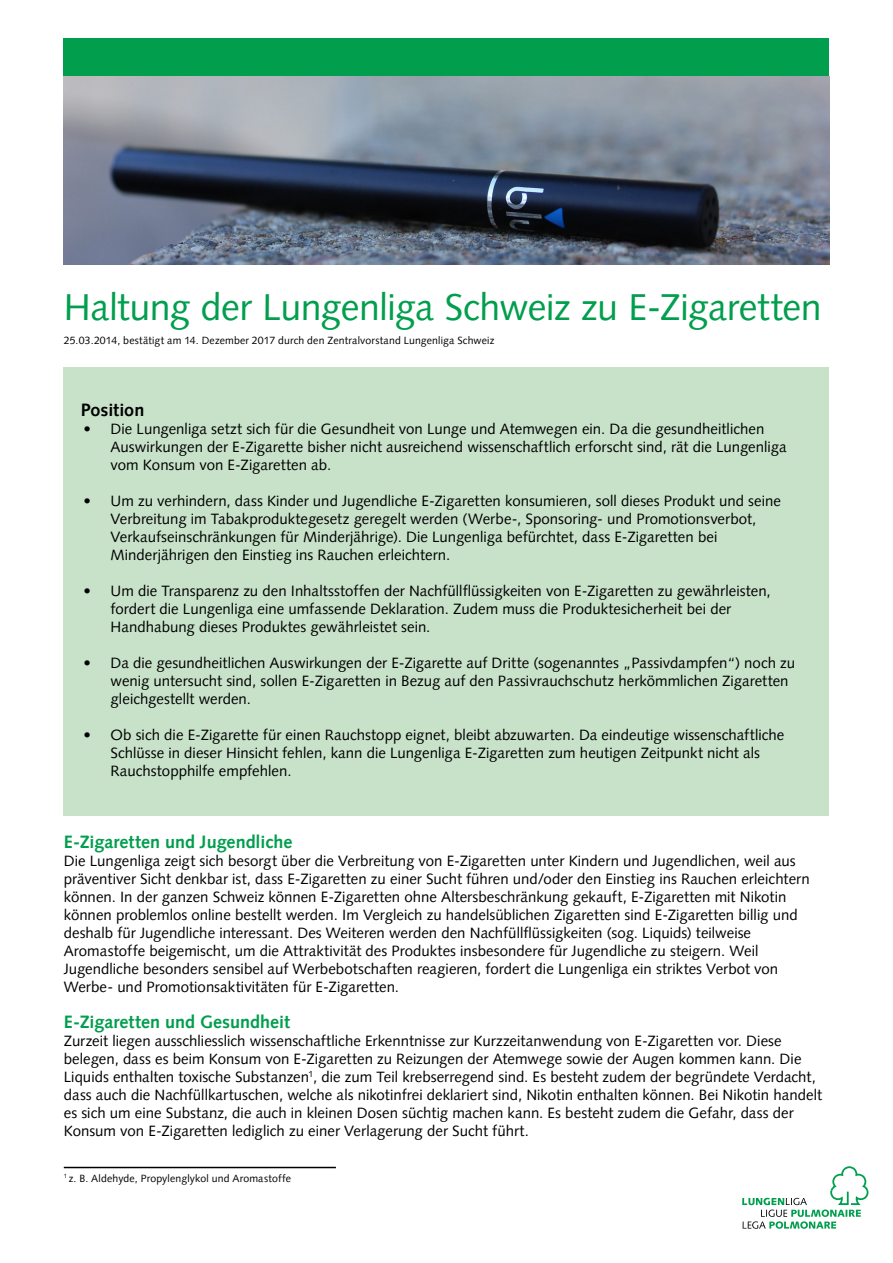
<style>
.page{position:relative;width:893px;height:1263px;background:#fff}
.page>*{position:absolute;margin:0;border:0;box-sizing:border-box;transform-origin:0 0}
.t1{font:37.5px "Syntax LT Pro";letter-spacing:-.01em;color:#009e4d}
.t2{font:700 18px "Syntax LT Pro";color:#009e4d}
.t3{font:700 18px "Syntax LT Pro";letter-spacing:-.005em;color:#000}
.t4{font:15px/18px "Syntax LT Pro";color:#000}
.t5{font:10.5px "Syntax LT Pro";letter-spacing:.015em;color:#000}
</style>
<div class="page">
<div style="left:64px;top:38px;width:765px;height:39px;background:#009e4d"></div>
<svg style="left:742px;top:1166px;width:126px;height:63px"></svg>
<hr style="left:64px;top:1167px;width:272px;height:1px;background:#000">
<div style="left:64px;top:367px;width:765px;height:449px;background:#c8e2ca"></div>
<img style="left:64px;top:77px;width:765px;height:188px">
<h1 class="t1" style="left:64px;top:285px;width:759px">Haltung der Lungenliga Schweiz zu E-Zigaretten</h1>
<p class="t5" style="left:64px;top:334px;width:432px">25.03.2014, bestätigt am 14. Dezember 2017 durch den Zentralvorstand Lungenliga Schweiz</p>
<p class="t3" style="left:81px;top:399px;width:65px">Position</p>
<p class="t4" style="left:111px;top:420px;width:677px;text-indent:-27px">• Die Lungenliga setzt sich für die Gesundheit von Lunge und Atemwegen ein. Da die gesundheitlichen<br>Auswirkungen der E-Zigarette bisher nicht ausreichend wissenschaftlich erforscht sind, rät die Lungenliga vom Konsum von E-Zigaretten ab.</p>
<p class="t4" style="left:111px;top:492px;width:672px;text-indent:-27px">• Um zu verhindern, dass Kinder und Jugendliche E-Zigaretten konsumieren, soll dieses Produkt und seine Verbreitung im Tabakproduktegesetz geregelt werden (Werbe-, Sponsoring- und Promotionsverbot, Verkaufseinschränkungen für Minderjährige). Die Lungenliga befürchtet, dass E-Zigaretten bei Minderjährigen den Einstieg ins Rauchen erleichtern.</p>
<p class="t4" style="left:111px;top:582px;width:662px;text-indent:-27px">• Um die Transparenz zu den Inhaltsstoffen der Nachfüllflüssigkeiten von E-Zigaretten zu gewährleisten, fordert die Lungenliga eine umfassende Deklaration. Zudem muss die Produktesicherheit bei der<br>Handhabung dieses Produktes gewährleistet sein.</p>
<p class="t4" style="left:111px;top:654px;width:686px;text-indent:-27px">• Da die gesundheitlichen Auswirkungen der E-Zigarette auf Dritte (sogenanntes „Passivdampfen“) noch zu wenig untersucht sind, sollen E-Zigaretten in Bezug auf den Passivrauchschutz herkömmlichen Zigaretten gleichgestellt werden.</p>
<p class="t4" style="left:111px;top:726px;width:675px;text-indent:-27px">• Ob sich die E-Zigarette für einen Rauchstopp eignet, bleibt abzuwarten. Da eindeutige wissenschaftliche<br>Schlüsse in dieser Hinsicht fehlen, kann die Lungenliga E-Zigaretten zum heutigen Zeitpunkt nicht als<br>Rauchstopphilfe empfehlen.</p>
<p class="t2" style="left:64px;top:831px;width:230px">E-Zigaretten und Jugendliche</p>
<p class="t4" style="left:64px;top:852px;width:747px">Die Lungenliga zeigt sich besorgt über die Verbreitung von E-Zigaretten unter Kindern und Jugendlichen, weil aus präventiver Sicht denkbar ist, dass E-Zigaretten zu einer Sucht führen und/oder den Einstieg ins Rauchen erleichtern können. In der ganzen Schweiz können E-Zigaretten ohne Altersbeschränkung gekauft, E-Zigaretten mit Nikotin können problemlos online bestellt werden. Im Vergleich zu handelsüblichen Zigaretten sind E-Zigaretten billig und deshalb für Jugendliche interessant. Des Weiteren werden den Nachfüllflüssigkeiten (sog. Liquids) teilweise Aromastoffe beigemischt, um die Attraktivität des Produktes insbesondere für Jugendliche zu steigern. Weil Jugendliche besonders sensibel auf Werbebotschaften reagieren, fordert die Lungenliga ein striktes Verbot von Werbe- und Promotionsaktivitäten für E-Zigaretten.</p>
<p class="t2" style="left:64px;top:1011px;width:228px">E-Zigaretten und Gesundheit</p>
<p class="t4" style="left:64px;top:1032px;width:760px">Zurzeit liegen ausschliesslich wissenschaftliche Erkenntnisse zur Kurzzeitanwendung von E-Zigaretten vor. Diese belegen, dass es beim Konsum von E-Zigaretten zu Reizungen der Atemwege sowie der Augen kommen kann. Die Liquids enthalten toxische Substanzen<sup>1</sup>, die zum Teil krebserregend sind. Es besteht zudem der begründete Verdacht, dass auch die Nachfüllkartuschen, welche als nikotinfrei deklariert sind, Nikotin enthalten können. Bei Nikotin handelt es sich um eine Substanz, die auch in kleinen Dosen süchtig machen kann. Es besteht zudem die Gefahr, dass der Konsum von E-Zigaretten lediglich zu einer Verlagerung der Sucht führt.</p>
<p class="t5" style="left:64px;top:1172px;width:229px"><sup>1</sup> z. B. Aldehyde, Propylenglykol und Aromastoffe</p>
</div>
